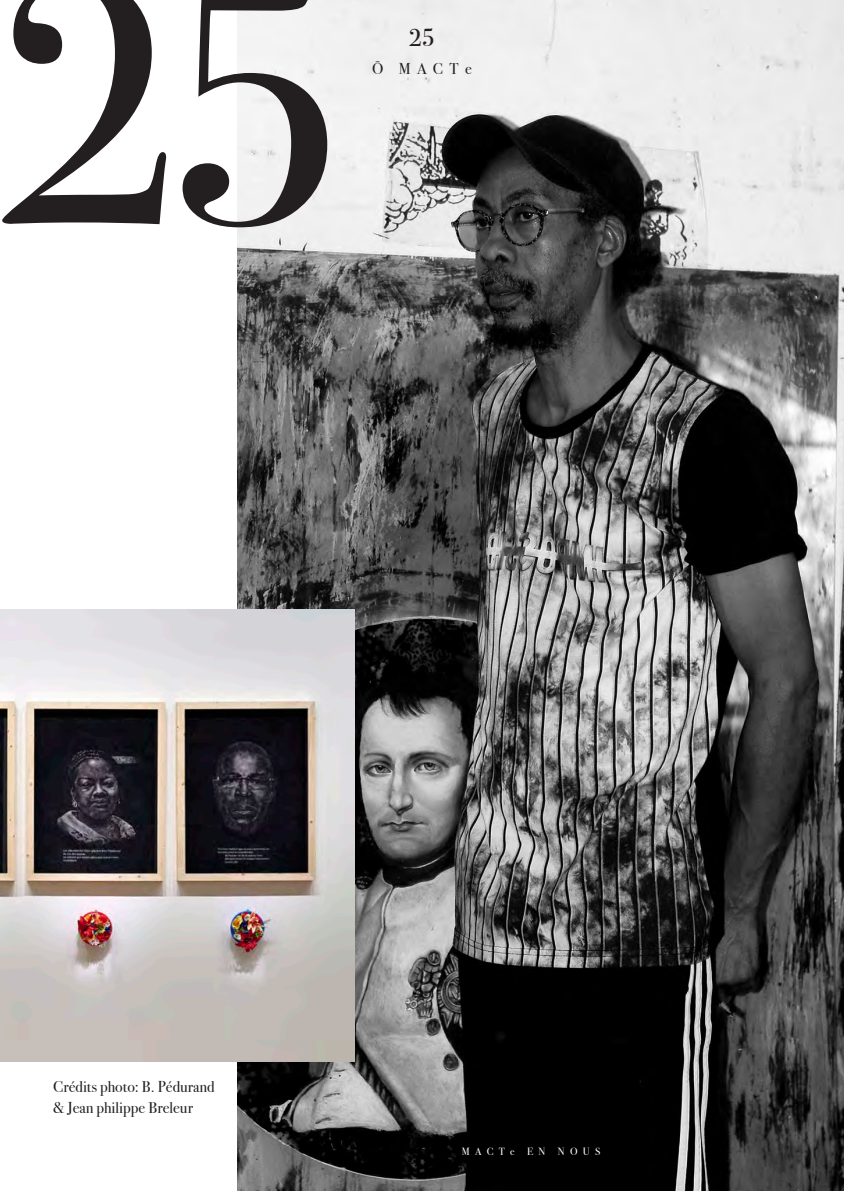
<style>
.page{position:relative;width:844px;height:1191px;background:#fff}
.page>*{position:absolute;margin:0;border:0;box-sizing:border-box;transform-origin:0 0}
.t1{font:350px "Bodoni Svty Two ITCTT";color:#231f20}
.t2{font:24.5px "Bodoni Svty Two ITCTT";color:#231f20}
.D1_-_Left{font:15.75px "Bodoni Svty Two ITCTT";color:#231f20}
.t3{font:10.5px "Bodoni Svty Two ITCTT";letter-spacing:.5em;color:#fff}
</style>
<div class="page">
<img style="left:237px;top:0;width:606px;height:1191px">
<img style="left:0;top:609px;width:354px;height:452px">
<h1 class="t1" style="left:-7px;top:-183px;width:357px">25</h1>
<p class="t2" style="left:409px;top:18px;width:28px">25</p>
<p class="D1_-_Left" style="left:372px;top:56px;width:101px">Ō MACTe</p>
<p class="D1_-_Left" style="left:53px;top:1074px;width:163px">Crédits photo: B. Pédurand</p>
<p class="D1_-_Left" style="left:53px;top:1095px;width:141px">&amp; Jean philippe Breleur</p>
<p class="t3" style="left:462px;top:1143px;width:140px">MACTe EN NOUS</p>
</div>
